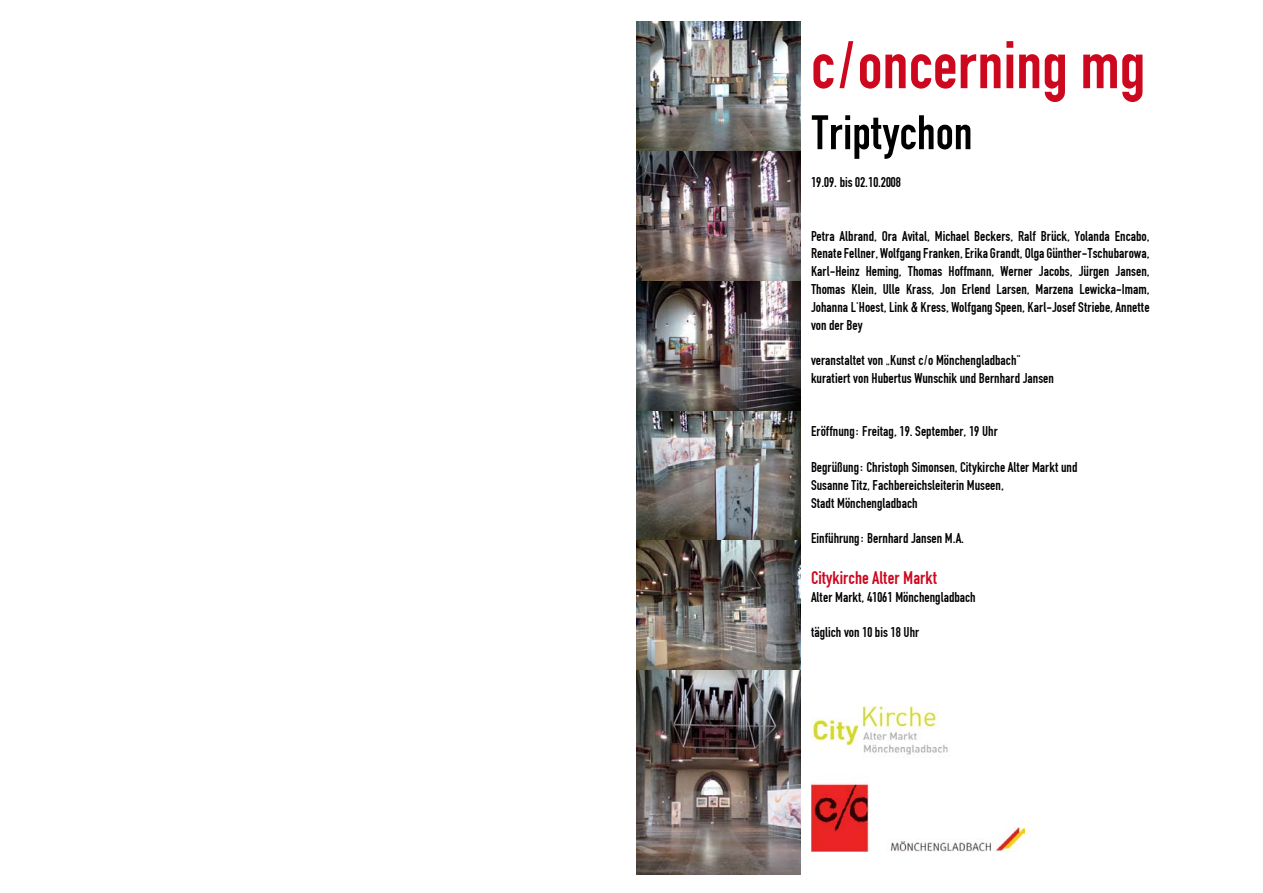
<style>
.page{position:relative;width:1263px;height:893px;background:#fff}
.page>*{position:absolute;margin:0;border:0;box-sizing:border-box;transform-origin:0 0}
.t1{font:70.5px "DIN 1451 Engschrift Regular";color:#cd071e}
.t2{font:50.85px "DIN 1451 Engschrift Regular";color:#000}
.t3{font:19.05px "DIN 1451 Engschrift Regular";color:#cd071e}
.t4{font:14.85px/17.9px "DIN 1451 Engschrift Regular";color:#000}
</style>
<div class="page">
<img style="left:637px;top:21px;width:164px;height:853px">
<img style="left:811px;top:706px;width:213px;height:146px">
<h1 class="t1" style="left:811px;top:24px;width:336px">c/oncerning mg</h1>
<h2 class="t2" style="left:811px;top:103px;width:163px">Triptychon</h2>
<p class="t4" style="left:811px;top:173px;width:91px">19.09. bis 02.10.2008</p>
<p class="t4" style="left:811px;top:227px;width:340px;text-align:justify">Petra Albrand, Ora Avital, Michael Beckers, Ralf Brück, Yolanda Encabo, Renate Fellner, Wolfgang Franken, Erika Grandt, Olga Günther-Tschubarowa, Karl-Heinz Heming, Thomas Hoffmann, Werner Jacobs, Jürgen Jansen, Thomas Klein, Ulle Krass, Jon Erlend Larsen, Marzena Lewicka-Imam, Johanna L‘Hoest, Link &amp; Kress, Wolfgang Speen, Karl-Josef Striebe, Annette von der Bey</p>
<p class="t4" style="left:811px;top:351px;width:245px">veranstaltet von „Kunst c/o Mönchengladbach“ kuratiert von Hubertus Wunschik und Bernhard Jansen</p>
<p class="t4" style="left:811px;top:422px;width:188px">Eröffnung: Freitag, 19. September, 19 Uhr</p>
<p class="t4" style="left:811px;top:458px;width:268px">Begrüßung: Christoph Simonsen, Citykirche Alter Markt und<br>Susanne Titz, Fachbereichsleiterin Museen,<br>Stadt Mönchengladbach</p>
<p class="t4" style="left:811px;top:529px;width:155px">Einführung: Bernhard Jansen M.A.</p>
<p class="t3" style="left:811px;top:566px;width:128px">Citykirche Alter Markt</p>
<p class="t4" style="left:811px;top:588px;width:166px">Alter Markt, 41061 Mönchengladbach</p>
<p class="t4" style="left:811px;top:623px;width:110px">täglich von 10 bis 18 Uhr</p>
</div>
